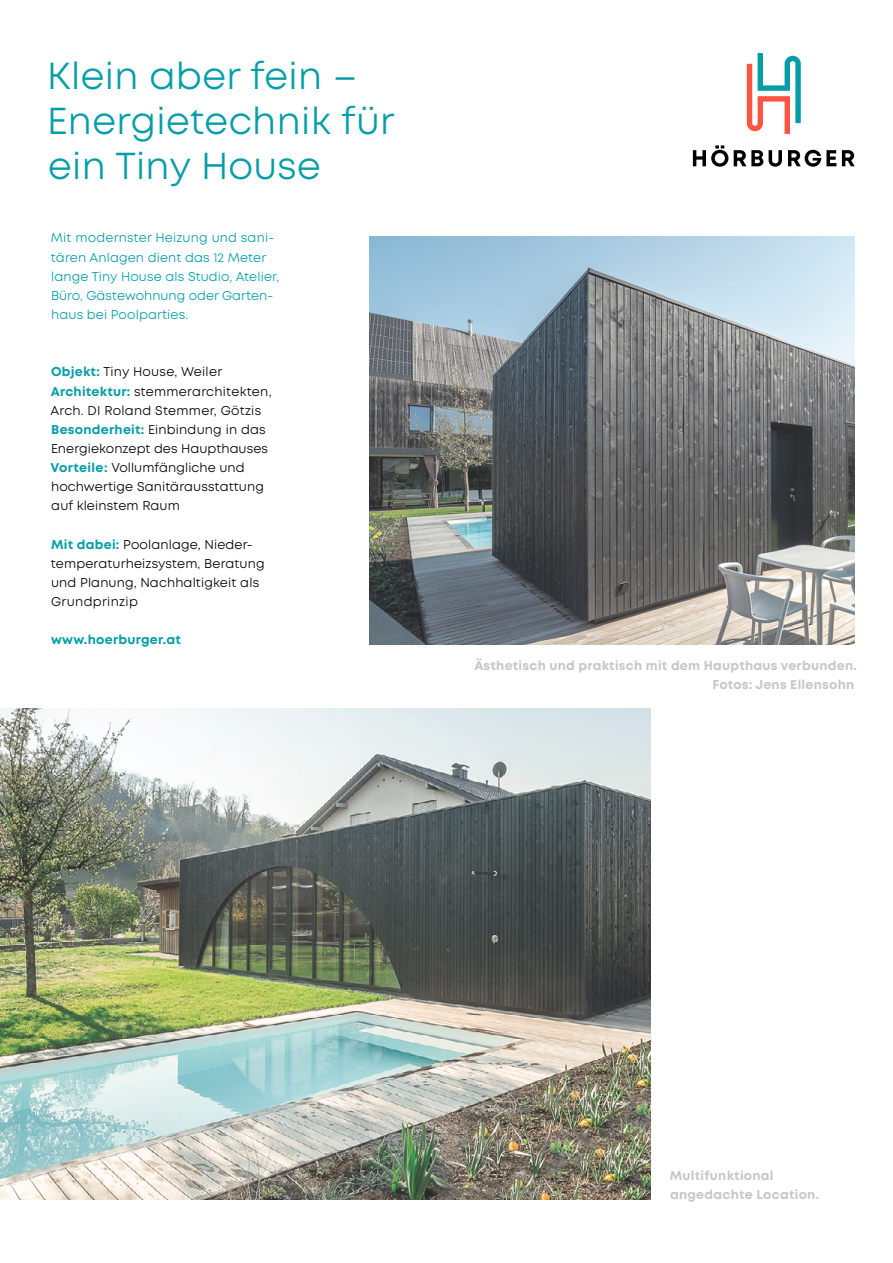
<style>
.page{position:relative;width:893px;height:1263px;background:#fff}
.page>*{position:absolute;margin:0;border:0;box-sizing:border-box;transform-origin:0 0}
.t1{font:37.5px/44.7px "Mont";letter-spacing:.01em;color:#059ea8}
.t2{font:12.75px/19.2px "Mont";letter-spacing:.01em;color:#000}
.t3{font:12.75px/19.2px "Mont";letter-spacing:.01em;color:#059ea8}
.t4{font:700 12.75px/19.2px "Mont";letter-spacing:.02em;color:#c6c6c6}
.t5{font:700 12.75px "Mont";letter-spacing:.02em;color:#059ea8}
.s1{font-weight:700;color:#059ea8}
</style>
<div class="page">
<img style="left:0;top:708px;width:651px;height:491px">
<svg style="left:693px;top:145px;width:35px;height:22px"></svg>
<svg style="left:734px;top:150px;width:29px;height:16px"></svg>
<svg style="left:769px;top:150px;width:13px;height:17px"></svg>
<svg style="left:788px;top:150px;width:48px;height:17px"></svg>
<svg style="left:842px;top:150px;width:13px;height:16px"></svg>
<svg style="left:747px;top:53px;width:54px;height:81px"></svg>
<img style="left:370px;top:236px;width:485px;height:408px">
<h1 class="t1" style="left:47px;top:54px;width:349px">Klein aber fein –<br>Energietechnik für ein Tiny House</h1>
<p class="t3" style="left:51px;top:228px;width:230px">Mit modernster Heizung und sani&shy;tären Anlagen dient das 12 Meter lange Tiny House als Studio, Atelier,<br>Büro, Gästewohnung oder Garten&shy;haus bei Poolparties.</p>
<p class="t2" style="left:50px;top:362px;width:223px"><span class="s1">Objekt:</span> Tiny House, Weiler<br><span class="s1">Architektur:</span> stemmerarchitekten,<br>Arch. DI Roland Stemmer, Götzis<br><span class="s1">Besonderheit:</span> Einbindung in das<br>Energiekonzept des Haupthauses<br><span class="s1">Vorteile:</span> Vollumfängliche und hochwertige Sanitärausstattung auf kleinstem Raum</p>
<p class="t2" style="left:51px;top:535px;width:215px"><span class="s1">Mit dabei:</span> Poolanlage, Nieder&shy;temperaturheizsystem, Beratung und Planung, Nachhaltigkeit als<br>Grundprinzip</p>
<p class="t5" style="left:51px;top:631px;width:131px">www.hoerburger.at</p>
<p class="t4" style="left:474px;top:656px;width:384px;text-align:right">Ästhetisch und praktisch mit dem Haupthaus verbunden.<br>Fotos: Jens Ellensohn</p>
<p class="t4" style="left:670px;top:1166px;width:151px">Multifunktional angedachte Location.</p>
</div>
